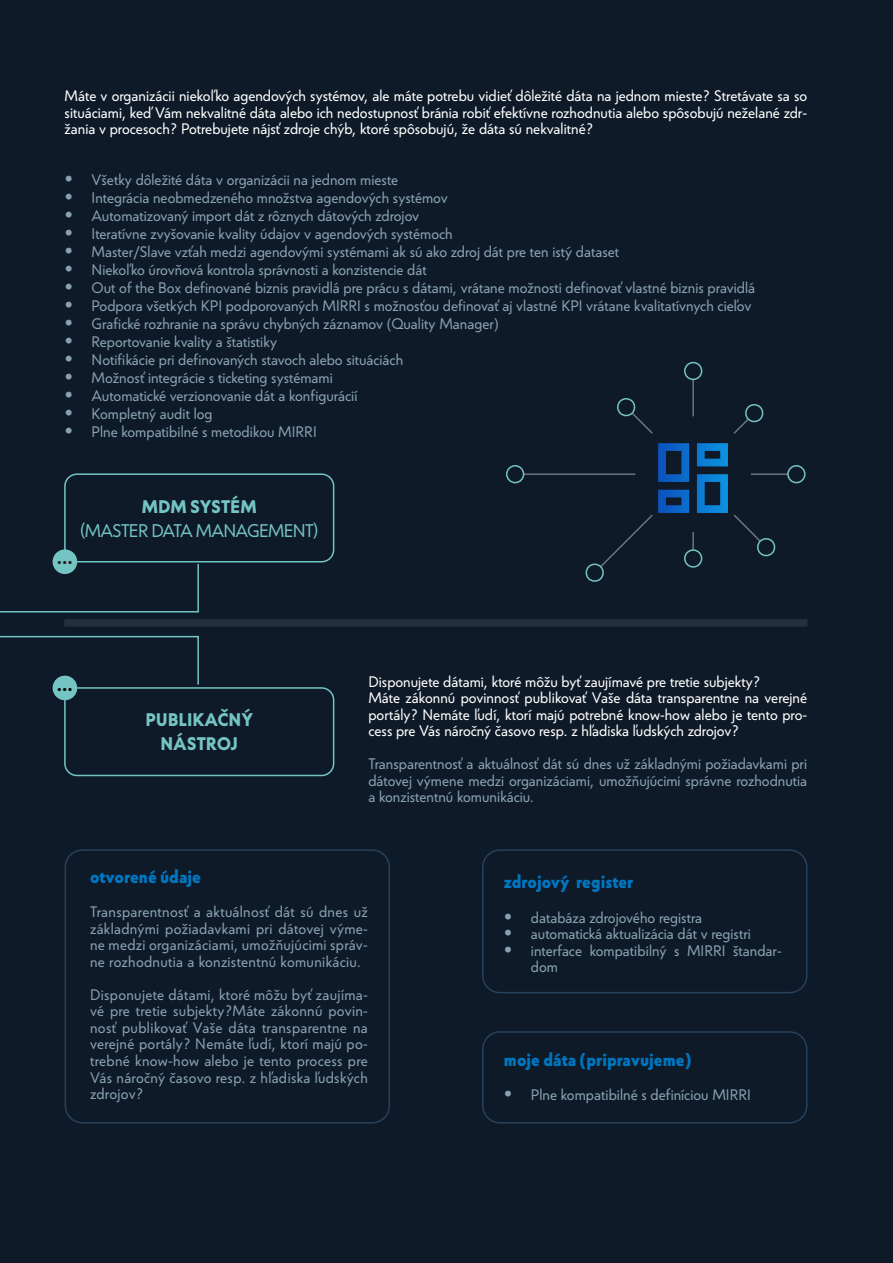
<style>
.page{position:relative;width:893px;height:1263px;background:#0e1a28}
.page>*{position:absolute;margin:0;border:0;box-sizing:border-box;transform-origin:0 0}
.t1{font:700 18px "Corsica SX";color:#0076c0}
.t2{font:700 18px/24px "Corsica SX";color:#74c4c4;text-align:center}
.t3{font:18px "Corsica SX";letter-spacing:-.04em;color:#74c4c4}
.t4{font:700 18px "Corsica SX";color:#000}
.t5{font:700 18px "Corsica SX";color:#231f20}
.t6{font:15px/16.5px "Corsica SX";color:#89a1b1;text-align:justify}
.t7{font:15px/16.5px "Corsica SX";color:#fff;text-align:justify}
.s1{font-size:18px}
</style>
<div class="page">
<svg style="left:0;top:562px;width:200px;height:51px"></svg>
<svg style="left:0;top:635px;width:199px;height:66px"></svg>
<div style="left:64px;top:687px;width:270px;height:89px;border:2px solid #74c4c4;border-radius:12px"></div>
<div style="left:53px;top:676px;width:24px;height:24px;background:#74c4c4;border-radius:50%"></div>
<div style="left:64px;top:473px;width:270px;height:89px;border:2px solid #74c4c4;border-radius:12px"></div>
<div style="left:53px;top:549px;width:24px;height:25px;background:#74c4c4;border-radius:50%"></div>
<div style="left:65px;top:849px;width:325px;height:274px;border:2px solid #649ed5;border-radius:17px"></div>
<div style="left:482px;top:849px;width:325px;height:144px;border:2px solid #649ed5;border-radius:17px"></div>
<div style="left:64px;top:619px;width:743px;height:7px;background:#25303d"></div>
<hr style="left:751px;top:473px;width:37px;height:2px;background:#fff">
<hr style="left:524px;top:473px;width:111px;height:2px;background:#fff">
<hr style="left:692px;top:379px;width:2px;height:37px;background:#fff">
<div style="left:684px;top:362px;width:18px;height:18px;border:2px solid #74c4c4;border-radius:50%"></div>
<svg style="left:617px;top:398px;width:36px;height:36px"></svg>
<svg style="left:733px;top:404px;width:31px;height:30px"></svg>
<svg style="left:585px;top:443px;width:192px;height:139px"></svg>
<div style="left:684px;top:549px;width:18px;height:19px;border:2px solid #74c4c4;border-radius:50%"></div>
<div style="left:506px;top:465px;width:18px;height:18px;border:2px solid #74c4c4;border-radius:50%"></div>
<div style="left:787px;top:465px;width:18px;height:18px;border:2px solid #74c4c4;border-radius:50%"></div>
<div style="left:482px;top:1031px;width:325px;height:92px;border:2px solid #649ed5;border-radius:17px"></div>
<p class="t7" style="left:65px;top:88px;width:744px">Máte v organizácii niekoľko agendových systémov, ale máte potrebu vidieť dôležité dáta na jednom mieste? Stretávate sa so situáciami, keď Vám nekvalitné dáta alebo ich nedostupnosť bránia robiť efektívne rozhodnutia alebo spôsobujú neželané zdr&shy;žania v procesoch? Potrebujete nájsť zdroje chýb, ktoré spôsobujú, že dáta sú nekvalitné?</p>
<p class="t6" style="left:65px;top:172px;width:335px"><span class="s1">•</span> Všetky dôležité dáta v organizácii na jednom mieste</p>
<p class="t6" style="left:65px;top:190px;width:385px"><span class="s1">•</span> Integrácia neobmedzeného množstva agendových systémov</p>
<p class="t6" style="left:65px;top:208px;width:356px"><span class="s1">•</span> Automatizovaný import dát z rôznych dátových zdrojov</p>
<p class="t6" style="left:65px;top:226px;width:390px"><span class="s1">•</span> Iteratívne zvyšovanie kvality údajov v agendových systémoch</p>
<p class="t6" style="left:65px;top:244px;width:556px"><span class="s1">•</span> Master/Slave vzťah medzi agendovými systémami ak sú ako zdroj dát pre ten istý dataset</p>
<p class="t6" style="left:65px;top:262px;width:364px"><span class="s1">•</span> Niekoľko úrovňová kontrola správnosti a konzistencie dát</p>
<p class="t6" style="left:65px;top:280px;width:692px"><span class="s1">•</span> Out of the Box definované biznis pravidlá pre prácu s dátami, vrátane možnosti definovať vlastné biznis pravidlá</p>
<p class="t6" style="left:65px;top:298px;width:688px"><span class="s1">•</span> Podpora všetkých KPI podporovaných MIRRI s možnosťou definovať aj vlastné KPI vrátane kvalitatívnych cieľov</p>
<p class="t6" style="left:65px;top:316px;width:436px"><span class="s1">•</span> Grafické rozhranie na správu chybných záznamov (Quality Manager)</p>
<p class="t6" style="left:65px;top:334px;width:214px"><span class="s1">•</span> Reportovanie kvality a štatistiky</p>
<p class="t6" style="left:65px;top:352px;width:340px"><span class="s1">•</span> Notifikácie pri definovaných stavoch alebo situáciách</p>
<p class="t6" style="left:65px;top:370px;width:270px"><span class="s1">•</span> Možnosť integrácie s ticketing systémami</p>
<p class="t6" style="left:65px;top:388px;width:294px"><span class="s1">•</span> Automatické verzionovanie dát a konfigurácií</p>
<p class="t6" style="left:65px;top:406px;width:149px"><span class="s1">•</span> Kompletný audit log</p>
<p class="t6" style="left:65px;top:424px;width:254px"><span class="s1">•</span> Plne kompatibilné s metodikou MIRRI</p>
<p class="t5" style="left:57px;top:547px;width:17px">...</p>
<p class="t2" style="left:142px;top:494px;width:116px">MDM SYSTÉM</p>
<p class="t3" style="left:80px;top:519px;width:240px">(MASTER DATA MANAGEMENT)</p>
<p class="t4" style="left:57px;top:673px;width:17px">...</p>
<p class="t2" style="left:145px;top:708px;width:109px">PUBLIKAČNÝ<br>NÁSTROJ</p>
<p class="t7" style="left:368px;top:673px;width:440px;text-align:left">Disponujete dátami, ktoré môžu byť zaujímavé pre tretie subjekty?<br>Máte zákonnú povinnosť publikovať Vaše dáta transparentne na verejné portály? Nemáte ľudí, ktorí majú potrebné know-how alebo je tento pro&shy;cess pre Vás náročný časovo resp. z hľadiska ľudských zdrojov?</p>
<p class="t6" style="left:368px;top:756px;width:440px">Transparentnosť a aktuálnosť dát sú dnes už základnými požiadavkami pri dátovej výmene medzi organizáciami, umožňujúcimi správne rozhodnutia a konzistentnú komunikáciu.</p>
<p class="t1" style="left:90px;top:865px;width:113px">otvorené údaje</p>
<p class="t6" style="left:90px;top:904px;width:279px">Transparentnosť a aktuálnosť dát sú dnes už základnými požiadavkami pri dátovej výme&shy;ne medzi organizáciami, umožňujúcimi správ&shy;ne rozhodnutia a konzistentnú komunikáciu.</p>
<p class="t6" style="left:90px;top:986px;width:279px">Disponujete dátami, ktoré môžu byť zaujíma&shy;vé pre tretie subjekty?Máte zákonnú povin&shy;nosť publikovať Vaše dáta transparentne na verejné portály? Nemáte ľudí, ktorí majú po&shy;trebné know-how alebo je tento process pre Vás náročný časovo resp. z hľadiska ľudských zdrojov?</p>
<p class="t1" style="left:504px;top:871px;width:131px">zdrojový register</p>
<p class="t6" style="left:504px;top:909px;width:200px"><span class="s1">•</span> databáza zdrojového registra</p>
<p class="t6" style="left:504px;top:926px;width:249px"><span class="s1">•</span> automatická aktualizácia dát v registri</p>
<p class="t6" style="left:531px;top:942px;width:252px;text-indent:-27px"><span class="s1">•</span> interface kompatibilný s MIRRI štandar&shy;dom</p>
<p class="t1" style="left:504px;top:1048px;width:189px">moje dáta (pripravujeme)</p>
<p class="t6" style="left:504px;top:1087px;width:248px"><span class="s1">•</span> Plne kompatibilné s definíciou MIRRI</p>
</div>
